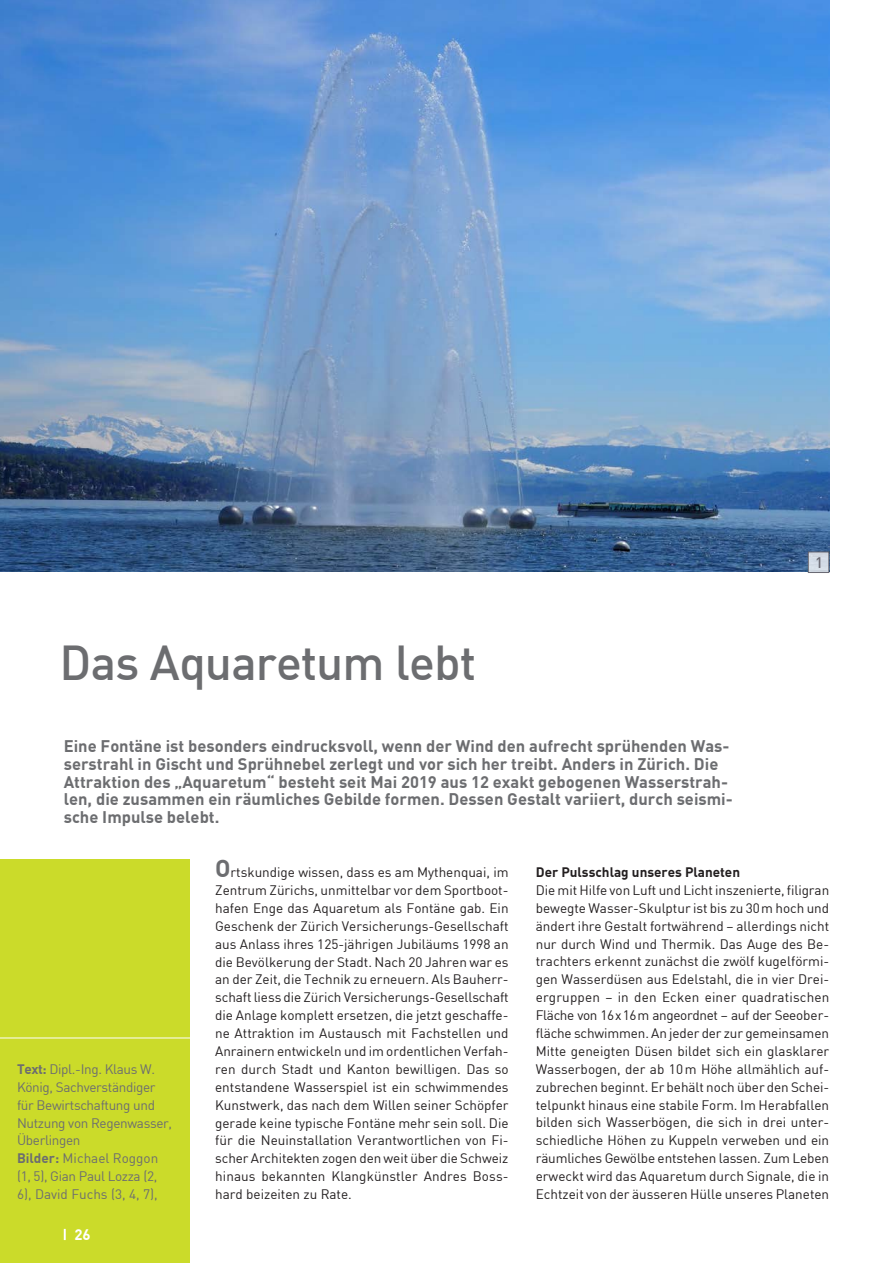
<style>
.page{position:relative;width:893px;height:1263px;background:#fff}
.page>*{position:absolute;margin:0;border:0;box-sizing:border-box;transform-origin:0 0}
.t1{font:500 48px "DIN Offc Pro";letter-spacing:-.02em;color:#6c6d70}
.t2{font:700 16.5px/17.9px "DIN Offc Pro";color:#6c6d70}
.t3{font:700 15px "DIN Offc Pro";color:#fff}
.t4{font:500 15px "DIN Offc Pro";color:#696973}
.t5{font:13.5px/17.9px "DIN Offc Pro";color:#231f20;text-align:justify}
.t6{font:13.5px/17.9px "DIN Offc Pro";letter-spacing:-.025em;color:#6c6d70}
.t7{font:700 13.5px "DIN Offc Pro";color:#231f20}
.s1{font-weight:700}
.s2{font-weight:700;font-size:24px;color:#6c6d70}
</style>
<div class="page">
<div style="left:0;top:0;width:189px;height:1263px;background:#cbdb2a"></div>
<svg style="left:64px;top:1229px;width:2px;height:11px"></svg>
<img style="left:0;top:0;width:829px;height:572px">
<div style="left:0;top:572px;width:838px;height:287px;background:#fff"></div>
<hr style="left:0;top:1037px;width:198px;height:1px;background:#fff">
<div style="left:808px;top:552px;width:21px;height:20px;background:#d4dce6"></div>
<div style="left:808px;top:552px;width:21px;height:21px;border:1px solid #696973"></div>
<h1 class="t1" style="left:60px;top:624px;width:418px">Das Aquaretum lebt</h1>
<p class="t2" style="left:64px;top:735px;width:670px">Eine Fontäne ist besonders eindrucksvoll, wenn der Wind den aufrecht sprühenden Was&shy;serstrahl in Gischt und Sprühnebel zerlegt und vor sich her treibt. Anders in Zürich. Die Attraktion des „Aquaretum“ besteht seit Mai 2019 aus 12 exakt gebogenen Wasserstrah&shy;len, die zusammen ein räumliches Gebilde formen. Dessen Gestalt variiert, durch seismi&shy;sche Impulse belebt.</p>
<p class="t4" style="left:815px;top:550px;width:9px">1</p>
<p class="t6" style="left:17px;top:1059px;width:157px"><span class="s1">Text:</span> Dipl.-Ing. Klaus W.<br>König, Sachverständiger für Bewirtschaftung und<br>Nutzung von Regenwasser,<br>Überlingen<br><span class="s1">Bilder:</span> Michael Roggon (1, 5), Gian Paul Lozza (2,<br>6), David Fuchs (3, 4, 7),</p>
<p class="t3" style="left:74px;top:1222px;width:18px">26</p>
<p class="t5" style="left:215px;top:862px;width:295px"><span class="s2">O</span>rtskundige wissen, dass es am Mythenquai, im Zentrum Zürichs, unmittelbar vor dem Sportboot&shy;hafen Enge das Aquaretum als Fontäne gab. Ein Geschenk der Zürich Versicherungs-Gesellschaft aus Anlass ihres 125-jährigen Jubiläums 1998 an die Bevölkerung der Stadt. Nach 20 Jahren war es an der Zeit, die Technik zu erneuern. Als Bauherr&shy;schaft liess die Zürich Versicherungs-Gesellschaft die Anlage komplett ersetzen, die jetzt geschaffe&shy;ne Attraktion im Austausch mit Fachstellen und Anrainern entwickeln und im ordentlichen Verfah&shy;ren durch Stadt und Kanton bewilligen. Das so entstandene Wasserspiel ist ein schwimmendes Kunstwerk, das nach dem Willen seiner Schöpfer gerade keine typische Fontäne mehr sein soll. Die für die Neuinstallation Verantwortlichen von Fi&shy;scher Architekten zogen den weit über die Schweiz hinaus bekannten Klangkünstler Andres Boss&shy;hard beizeiten zu Rate.</p>
<p class="t7" style="left:536px;top:861px;width:206px">Der Pulsschlag unseres Planeten</p>
<p class="t5" style="left:536px;top:880px;width:295px">Die mit Hilfe von Luft und Licht inszenierte, filigran bewegte Wasser-Skulptur ist bis zu 30m hoch und ändert ihre Gestalt fortwährend – allerdings nicht nur durch Wind und Thermik. Das Auge des Be&shy;trachters erkennt zunächst die zwölf kugelförmi&shy;gen Wasserdüsen aus Edelstahl, die in vier Drei&shy;ergruppen – in den Ecken einer quadratischen Fläche von 16x16m angeordnet – auf der Seeober&shy;fläche schwimmen. An jeder der zur gemeinsamen Mitte geneigten Düsen bildet sich ein glasklarer Wasserbogen, der ab 10m Höhe allmählich auf&shy;zubrechen beginnt. Er behält noch über den Schei&shy;telpunkt hinaus eine stabile Form. Im Herabfallen bilden sich Wasserbögen, die sich in drei unter&shy;schiedliche Höhen zu Kuppeln verweben und ein räumliches Gewölbe entstehen lassen. Zum Leben erweckt wird das Aquaretum durch Signale, die in Echtzeit von der äusseren Hülle unseres Planeten</p>
</div>
